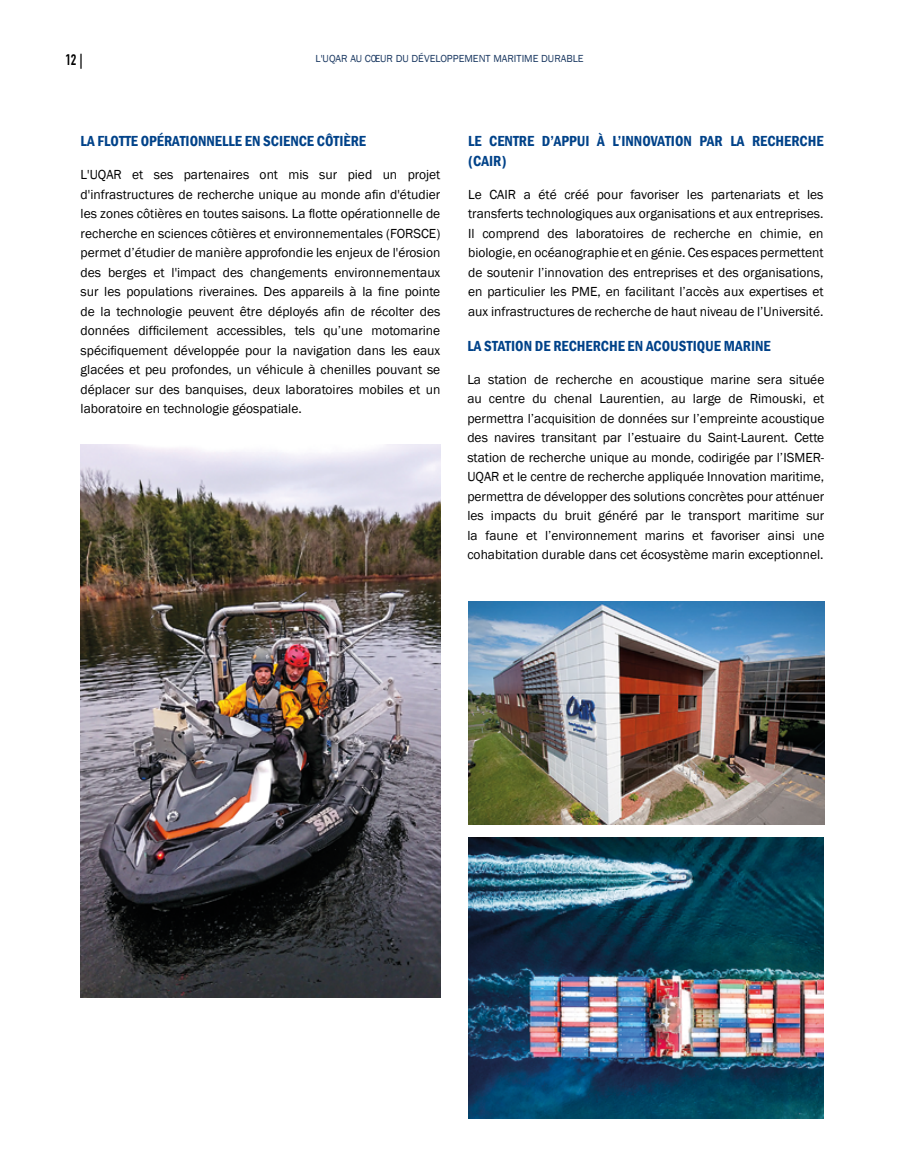
<style>
.page{position:relative;width:905px;height:1175px;background:#fff}
.page>*{position:absolute;margin:0;border:0;box-sizing:border-box;transform-origin:0 0}
.t1{font:600 condensed 15px/19.5px "Franklin Gothic";color:#004289}
.t2{font:700 15px "DIN Condensed";color:#000}
.t3{font:13.5px/19.5px "Franklin Gothic";color:#000;text-align:justify}
.t4{font:10.5px "Franklin Gothic";color:#1a3861}
</style>
<div class="page">
<img style="left:81px;top:444px;width:359px;height:553px">
<img style="left:468px;top:601px;width:356px;height:223px">
<img style="left:468px;top:837px;width:355px;height:281px">
<p class="t2" style="left:65px;top:51px;width:19px">12 |</p>
<p class="t4" style="left:315px;top:52px;width:269px">L'UQAR AU COEUR DU DÉVELOPPEMENT MARITIME DURABLE</p>
<p class="t1" style="left:81px;top:131px;width:287px">LA FLOTTE OPÉRATIONNELLE EN SCIENCE CÔTIÈRE</p>
<p class="t3" style="left:81px;top:165px;width:361px">L'UQAR et ses partenaires ont mis sur pied un projet d'infrastructures de recherche unique au monde afin d'étudier les zones côtières en toutes saisons. La flotte opérationnelle de recherche en sciences côtières et environnementales (FORSCE) permet d’étudier de manière approfondie les enjeux de l'érosion des berges et l'impact des changements environnementaux sur les populations riveraines. Des appareils à la fine pointe de la technologie peuvent être déployés afin de récolter des données difficilement accessibles, tels qu’une motomarine spécifiquement développée pour la navigation dans les eaux glacées et peu profondes, un véhicule à chenilles pouvant se déplacer sur des banquises, deux laboratoires mobiles et un laboratoire en technologie géospatiale.</p>
<p class="t1" style="left:468px;top:131px;width:357px">LE CENTRE D’APPUI À L’INNOVATION PAR LA RECHERCHE (CAIR)</p>
<p class="t3" style="left:468px;top:185px;width:357px">Le CAIR a été créé pour favoriser les partenariats et les transferts technologiques aux organisations et aux entreprises.<br>Il comprend des laboratoires de recherche en chimie, en biologie, en océanographie et en génie. Ces espaces permettent de soutenir l’innovation des entreprises et des organisations, en particulier les PME, en facilitant l’accès aux expertises et aux infrastructures de recherche de haut niveau de l’Université.</p>
<p class="t1" style="left:467px;top:336px;width:305px">LA STATION DE RECHERCHE EN ACOUSTIQUE MARINE</p>
<p class="t3" style="left:467px;top:370px;width:358px">La station de recherche en acoustique marine sera située au centre du chenal Laurentien, au large de Rimouski, et permettra l’acquisition de données sur l’empreinte acoustique des navires transitant par l’estuaire du Saint-Laurent. Cette station de recherche unique au monde, codirigée par l’ISMER-UQAR et le centre de recherche appliquée Innovation maritime, permettra de développer des solutions concrètes pour atténuer les impacts du bruit généré par le transport maritime sur la faune et l’environnement marins et favoriser ainsi une cohabitation durable dans cet écosystème marin exceptionnel.</p>
</div>
